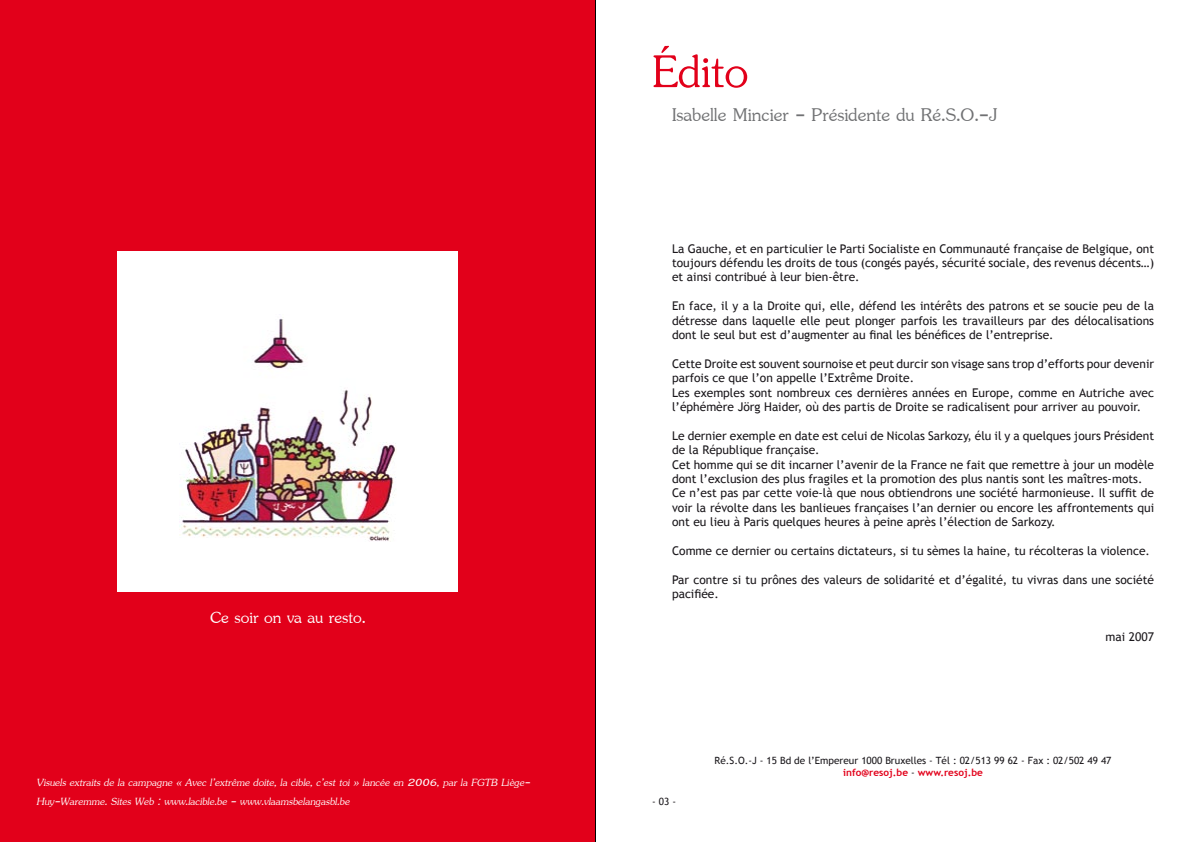
<style>
.page{position:relative;width:1191px;height:842px;background:#fff}
.page>*{position:absolute;margin:0;border:0;box-sizing:border-box;transform-origin:0 0}
.t1{font:70px "Jasmine UPC";color:#e2001a}
.t2{font:28.1px "Jasmine UPC";color:#707173}
.t3{font:25px "Jasmine UPC";color:#fff}
.t4{font:16px/19.2px "Jasmine UPC Italic";color:#fff}
.t5{font:12px/14.4px "Trebuchet MS";color:#1a171b}
.t6{font:10px/12px "Trebuchet MS";color:#1a171b;text-align:center}
.s1{font-weight:700;color:#e2001a}
</style>
<div class="page">
<div style="left:0;top:0;width:595px;height:842px;background:#e2001a"></div>
<hr style="left:595px;top:0;width:1px;height:842px;background:#000">
<div style="left:118px;top:251px;width:340px;height:340px;background:#fff"></div>
<img style="left:179px;top:318px;width:217px;height:223px">
<h3 class="t3" style="left:210px;top:600px;width:157px">Ce soir on va au resto.</h3>
<h3 class="t4" style="left:37px;top:771px;width:495px">Visuels extraits de la campagne « Avec l’extrême doite, la cible, c’est toi » lancée en 2006, par la FGTB Liège-<br>Huy-Waremme. Sites Web : www.lacible.be - www.vlaamsbelangasbl.be</h3>
<h1 class="t1" style="left:652px;top:23px;width:98px">Édito</h1>
<h2 class="t2" style="left:672px;top:96px;width:327px">Isabelle Mincier - Présidente du Ré.S.O.-J</h2>
<p class="t5" style="left:672px;top:241px;width:483px;text-align:justify">La Gauche, et en particulier le Parti Socialiste en Communauté française de Belgique, ont toujours défendu les droits de tous (congés payés, sécurité sociale, des revenus décents…) et ainsi contribué à leur bien-être.</p>
<p class="t5" style="left:672px;top:299px;width:483px;text-align:justify">En face, il y a la Droite qui, elle, défend les intérêts des patrons et se soucie peu de la détresse dans laquelle elle peut plonger parfois les travailleurs par des délocalisations dont le seul but est d’augmenter au final les bénéfices de l’entreprise.</p>
<p class="t5" style="left:672px;top:356px;width:483px">Cette Droite est souvent sournoise et peut durcir son visage sans trop d’efforts pour devenir parfois ce que l’on appelle l’Extrême Droite.<br>Les exemples sont nombreux ces dernières années en Europe, comme en Autriche avec l’éphémère Jörg Haider, où des partis de Droite se radicalisent pour arriver au pouvoir.</p>
<p class="t5" style="left:672px;top:428px;width:483px">Le dernier exemple en date est celui de Nicolas Sarkozy, élu il y a quelques jours Président de la République française.<br>Cet homme qui se dit incarner l’avenir de la France ne fait que remettre à jour un modèle dont l’exclusion des plus fragiles et la promotion des plus nantis sont les maîtres-mots.<br>Ce n’est pas par cette voie-là que nous obtiendrons une société harmonieuse. Il suffit de voir la révolte dans les banlieues françaises l’an dernier ou encore les affrontements qui ont eu lieu à Paris quelques heures à peine après l’élection de Sarkozy.</p>
<p class="t5" style="left:672px;top:544px;width:479px">Comme ce dernier ou certains dictateurs, si tu sèmes la haine, tu récolteras la violence.</p>
<p class="t5" style="left:672px;top:572px;width:483px">Par contre si tu prônes des valeurs de solidarité et d’égalité, tu vivras dans une société pacifiée.</p>
<p class="t5" style="left:1105px;top:630px;width:50px">mai 2007</p>
<p class="t6" style="left:652px;top:796px;width:25px">- 03 -</p>
<p class="t6" style="left:714px;top:754px;width:398px">Ré.S.O.-J - 15 Bd de l’Empereur 1000 Bruxelles - Tél : 02/513 99 62 - Fax : 02/502 49 47 <span class="s1">info@resoj.be</span> - <span class="s1">www.resoj.be</span></p>
</div>
